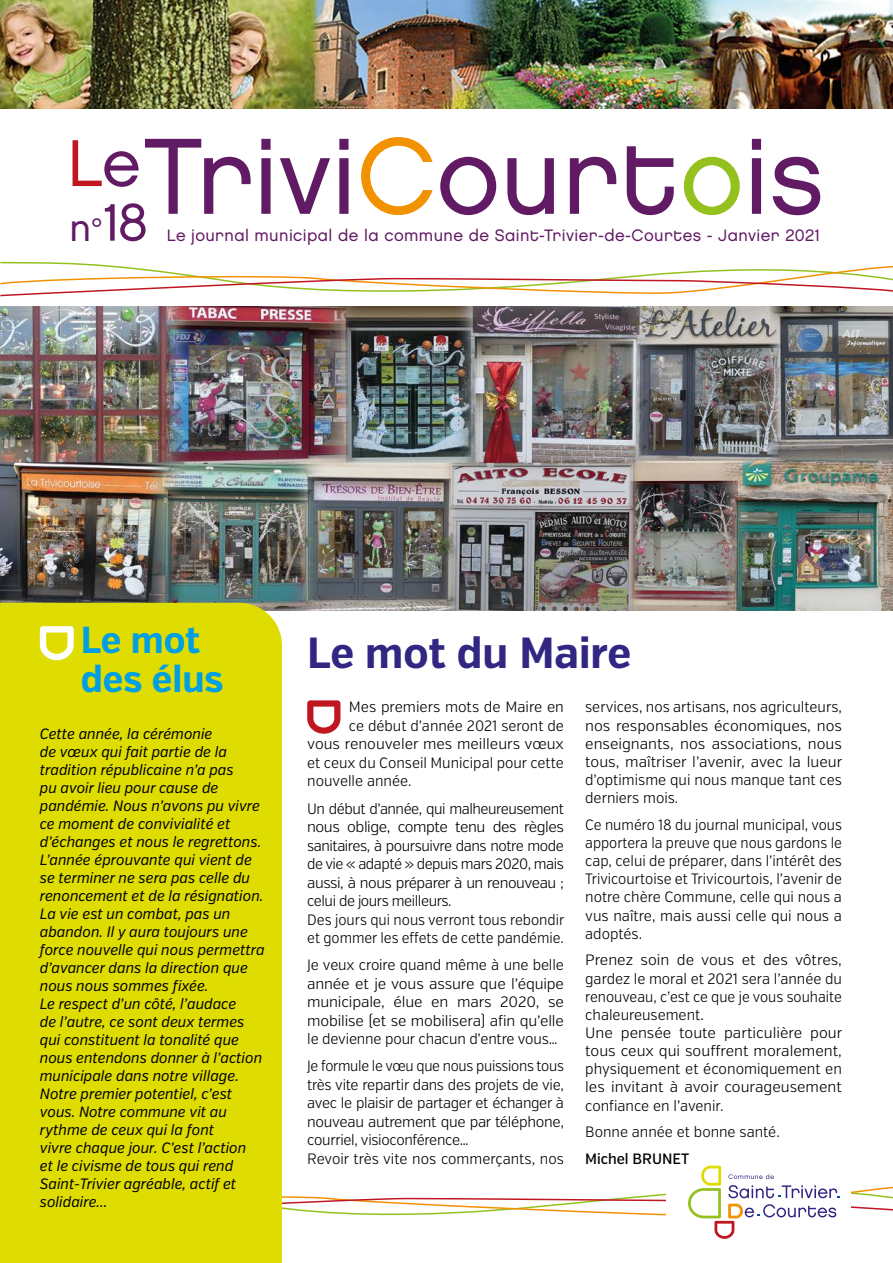
<style>
.page{position:relative;width:893px;height:1263px;background:#fff}
.page>*{position:absolute;margin:0;border:0;box-sizing:border-box;transform-origin:0 0}
.t1{font:108px "Chalet London Nineteen Eighty";color:#611a64}
.t2{font:66px "Chalet London Nineteen Eighty";color:#c01622}
.t3{font:52.5px "Chalet London Nineteen Eighty";color:#611a64}
.t4{font:700 43.5px "Verb Cond";color:#312783}
.t5{font:700 37.5px/39px "Verb Cond";color:#009fe3}
.t6{font:16.5px "Chalet London Nineteen Eighty";letter-spacing:.025em;color:#611a64}
.t7{font:italic 15px/18px "Verb Cond";color:#000}
.t8{font:300 15px/18.1px "Verb Cond";color:#000;text-align:justify}
.t9{font:300 15px/18.1px "Verb Cond";color:#000;scale:1.05 1}
.t10{font:300 15px/18.5px "Verb Cond";letter-spacing:-.03em;color:#000}
.t11{font:300 15px/18.5px "Verb Cond";letter-spacing:-.02em;color:#000}
.t12{font:300 15px "Verb Cond";color:#000;scale:1.04 1}
.t13{font:500 15px "Verb Cond";color:#000}
.s1{color:#f39200}
.s2{color:#95c11f}
.s3{color:#611a64}
.s4{font-size:37.95px}
.s5{font-size:28.5px}
</style>
<div class="page">
<img style="left:0;top:306px;width:893px;height:304px">
<div style="left:0;top:603px;width:282px;height:660px;background:#dedc00"></div>
<svg style="left:0;top:261px;width:893px;height:36px"></svg>
<img style="left:0;top:0;width:893px;height:108px">
<svg style="left:0;top:1166px;width:893px;height:73px"></svg>
<svg style="left:40px;top:626px;width:34px;height:34px"></svg>
<svg style="left:307px;top:700px;width:33px;height:34px"></svg>
<h1 class="t1" style="left:143px;top:110px;width:682px">Trivi<span class="s1">C</span>ourt<span class="s2">o</span>is</h1>
<h2 class="t2" style="left:67px;top:123px;width:75px">L<span class="s3">e</span></h2>
<h3 class="t3" style="left:70px;top:190px;width:79px"><span class="s4">n</span><span class="s5">°</span>18</h3>
<p class="t6" style="left:167px;top:225px;width:655px">Le journal municipal de la commune de Saint-Trivier-de-Courtes - Janvier 2021</p>
<h3 class="t5" style="left:81px;top:621px;width:144px">Le mot des élus</h3>
<p class="t7" style="left:40px;top:725px;width:226px">Cette année, la cérémonie<br>de vœux qui fait partie de la tradition républicaine n’a pas<br>pu avoir lieu pour cause de pandémie. Nous n’avons pu vivre ce moment de convivialité et d’échanges et nous le regrettons.<br>L’année éprouvante qui vient de se terminer ne sera pas celle du renoncement et de la résignation.<br>La vie est un combat, pas un abandon. Il y aura toujours une force nouvelle qui nous permettra d’avancer dans la direction que nous nous sommes fixée.<br>Le respect d’un côté, l’audace<br>de l’autre, ce sont deux termes qui constituent la tonalité que nous entendons donner à l’action municipale dans notre village.<br>Notre premier potentiel, c’est vous. Notre commune vit au rythme de ceux qui la font<br>vivre chaque jour. C’est l’action<br>et le civisme de tous qui rend<br>Saint-Trivier agréable, actif et solidaire...</p>
<h3 class="t4" style="left:307px;top:627px;width:325px">Le mot du Maire</h3>
<p class="t8" style="left:349px;top:698px;width:216px">Mes premiers mots de Maire en</p>
<p class="t8" style="left:349px;top:717px;width:216px">ce début d’année 2021 seront de</p>
<p class="t12" style="left:307px;top:735px;width:248px">vous renouveler mes meilleurs vœux</p>
<p class="t8" style="left:307px;top:754px;width:258px">et ceux du Conseil Municipal pour cette</p>
<p class="t8" style="left:307px;top:772px;width:106px">nouvelle année.</p>
<p class="t10" style="left:307px;top:799px;width:259px">Un début d’année, qui malheureusement nous oblige, compte tenu des règles sanitaires, à poursuivre dans notre mode de vie « adapté » depuis mars 2020, mais aussi, à nous préparer à un renouveau ; celui de jours meilleurs.<br>Des jours qui nous verront tous rebondir et gommer les effets de cette pandémie.</p>
<p class="t8" style="left:307px;top:956px;width:258px">Je veux croire quand même à une belle année et je vous assure que l’équipe municipale, élue en mars 2020, se mobilise (et se mobilisera) afin qu’elle le devienne pour chacun d’entre vous…</p>
<p class="t11" style="left:307px;top:1057px;width:258px">Je formule le vœu que nous puissions tous très vite repartir dans des projets de vie, avec le plaisir de partager et échanger à nouveau autrement que par téléphone, courriel, visioconférence…<br>Revoir très vite nos commerçants, nos</p>
<p class="t8" style="left:585px;top:698px;width:259px">services, nos artisans, nos agriculteurs, nos responsables économiques, nos enseignants, nos associations, nous tous, maîtriser l’avenir, avec la lueur d’optimisme qui nous manque tant ces derniers mois.</p>
<p class="t8" style="left:585px;top:816px;width:258px">Ce numéro 18 du journal municipal, vous apportera la preuve que nous gardons le cap, celui de préparer, dans l’intérêt des Trivicourtoise et Trivicourtois, l’avenir de notre chère Commune, celle qui nous a vus naître, mais aussi celle qui nous a adoptés.</p>
<p class="t9" style="left:585px;top:951px;width:246px">Prenez soin de vous et des vôtres, gardez le moral et 2021 sera l’année du renouveau, c’est ce que je vous souhaite chaleureusement.<br>Une pensée toute particulière pour tous ceux qui souffrent moralement, physiquement et économiquement en les invitant à avoir courageusement confiance en l’avenir.</p>
<p class="t8" style="left:585px;top:1123px;width:196px">Bonne année et bonne santé.</p>
<p class="t13" style="left:585px;top:1150px;width:105px">Michel BRUNET</p>
</div>
